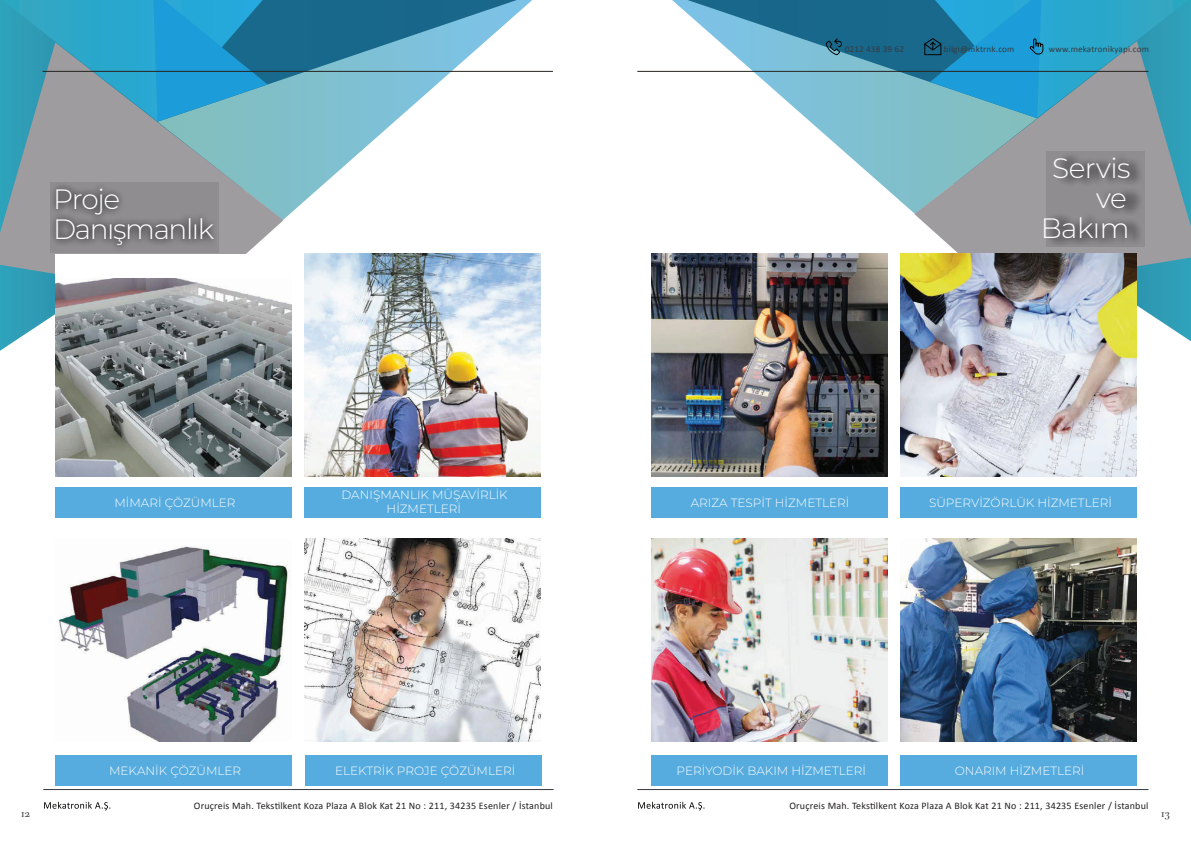
<style>
.page{position:relative;width:1191px;height:842px;background:#fff}
.page>*{position:absolute;margin:0;border:0;box-sizing:border-box;transform-origin:0 0}
.t1{font:300 28px/30px "Montserrat";letter-spacing:-.05em;color:#fff}
.t2{font:300 28px/30px "Montserrat";letter-spacing:-.02em;color:#fff;text-align:right}
.t3{font:300 12px/14.4px "Montserrat";color:#fff;text-align:center}
.t4{font:11px "Bodoni Svty Two OSITCTT";color:#36393f}
.t5{font:10px "Calibri";letter-spacing:.02em;color:#211d1e}
.t6{font:9px "Calibri";letter-spacing:.025em;color:#36393f}
</style>
<div class="page">
<svg style="left:887px;top:0;width:304px;height:341px"></svg>
<svg style="left:672px;top:0;width:251px;height:214px"></svg>
<svg style="left:914px;top:41px;width:277px;height:248px;background:#8da5ac"></svg>
<svg style="left:0;top:0;width:305px;height:351px"></svg>
<svg style="left:268px;top:0;width:264px;height:220px"></svg>
<svg style="left:2px;top:0;width:266px;height:42px;background:#269fc8"></svg>
<svg style="left:0;top:42px;width:283px;height:255px;background:#6fa2b3"></svg>
<div style="left:56px;top:254px;width:236px;height:223px;background:#fff"></div>
<img style="left:56px;top:278px;width:236px;height:199px">
<img style="left:305px;top:253px;width:236px;height:224px">
<svg style="left:50px;top:182px;width:168px;height:71px;background:#828082"></svg>
<svg style="left:1045px;top:151px;width:99px;height:96px;background:#827f82"></svg>
<img style="left:651px;top:253px;width:236px;height:224px">
<img style="left:651px;top:538px;width:236px;height:203px">
<img style="left:305px;top:539px;width:236px;height:203px">
<img style="left:900px;top:538px;width:236px;height:204px">
<img style="left:58px;top:546px;width:232px;height:196px">
<div style="left:56px;top:487px;width:236px;height:30px;background:#56acdf"></div>
<div style="left:305px;top:487px;width:236px;height:30px;background:#56acdf"></div>
<div style="left:56px;top:755px;width:236px;height:31px;background:#56acdf"></div>
<div style="left:305px;top:755px;width:236px;height:31px;background:#56acdf"></div>
<div style="left:651px;top:755px;width:236px;height:31px;background:#56acdf"></div>
<div style="left:900px;top:755px;width:236px;height:31px;background:#56acdf"></div>
<div style="left:651px;top:487px;width:236px;height:30px;background:#56acdf"></div>
<img style="left:900px;top:253px;width:236px;height:224px">
<div style="left:900px;top:487px;width:236px;height:30px;background:#56acdf"></div>
<hr style="left:43px;top:789px;width:510px;height:1px;background:#36393f">
<hr style="left:43px;top:71px;width:510px;height:1px;background:#27231f">
<hr style="left:637px;top:71px;width:511px;height:1px;background:#27231f">
<hr style="left:637px;top:789px;width:511px;height:1px;background:#36393f">
<svg style="left:638px;top:802px;width:66px;height:8px"></svg>
<svg style="left:44px;top:802px;width:66px;height:8px"></svg>
<svg style="left:825px;top:37px;width:17px;height:19px"></svg>
<svg style="left:923px;top:0;width:265px;height:118px;background:#3d9cbe"></svg>
<h1 class="t1" style="left:53px;top:183px;width:163px">Proje<br>Danışmanlık</h1>
<p class="t3" style="left:114px;top:495px;width:123px">MİMARİ ÇÖZÜMLER</p>
<p class="t3" style="left:341px;top:487px;width:168px">DANIŞMANLIK MÜŞAVİRLİK<br>HİZMETLERİ</p>
<p class="t6" style="left:844px;top:43px;width:61px">0212 438 39 62</p>
<p class="t6" style="left:943px;top:43px;width:72px">bilgi@mktrnk.com</p>
<p class="t6" style="left:1048px;top:43px;width:102px">www.mekatronikyapi.com</p>
<h1 class="t2" style="left:1040px;top:152px;width:91px">Servis ve<br>Bakım</h1>
<p class="t3" style="left:691px;top:495px;width:160px">ARIZA TESPİT HİZMETLERİ</p>
<p class="t3" style="left:929px;top:495px;width:184px">SÜPERVİZÖRLÜK HİZMETLERİ</p>
<p class="t3" style="left:109px;top:763px;width:134px">MEKANİK ÇÖZÜMLER</p>
<p class="t3" style="left:335px;top:763px;width:182px">ELEKTRİK PROJE ÇÖZÜMLERİ</p>
<p class="t3" style="left:676px;top:763px;width:191px">PERİYODİK BAKIM HİZMETLERİ</p>
<p class="t3" style="left:954px;top:763px;width:131px">ONARIM HİZMETLERİ</p>
<p class="t5" style="left:194px;top:799px;width:360px">Oruçreis Mah. Tekstilkent Koza Plaza A Blok Kat 21 No : 211, 34235 Esenler / İstanbul</p>
<p class="t5" style="left:789px;top:799px;width:360px">Oruçreis Mah. Tekstilkent Koza Plaza A Blok Kat 21 No : 211, 34235 Esenler / İstanbul</p>
<p class="t4" style="left:21px;top:806px;width:10px">12</p>
<p class="t4" style="left:1161px;top:806px;width:10px">13</p>
</div>
